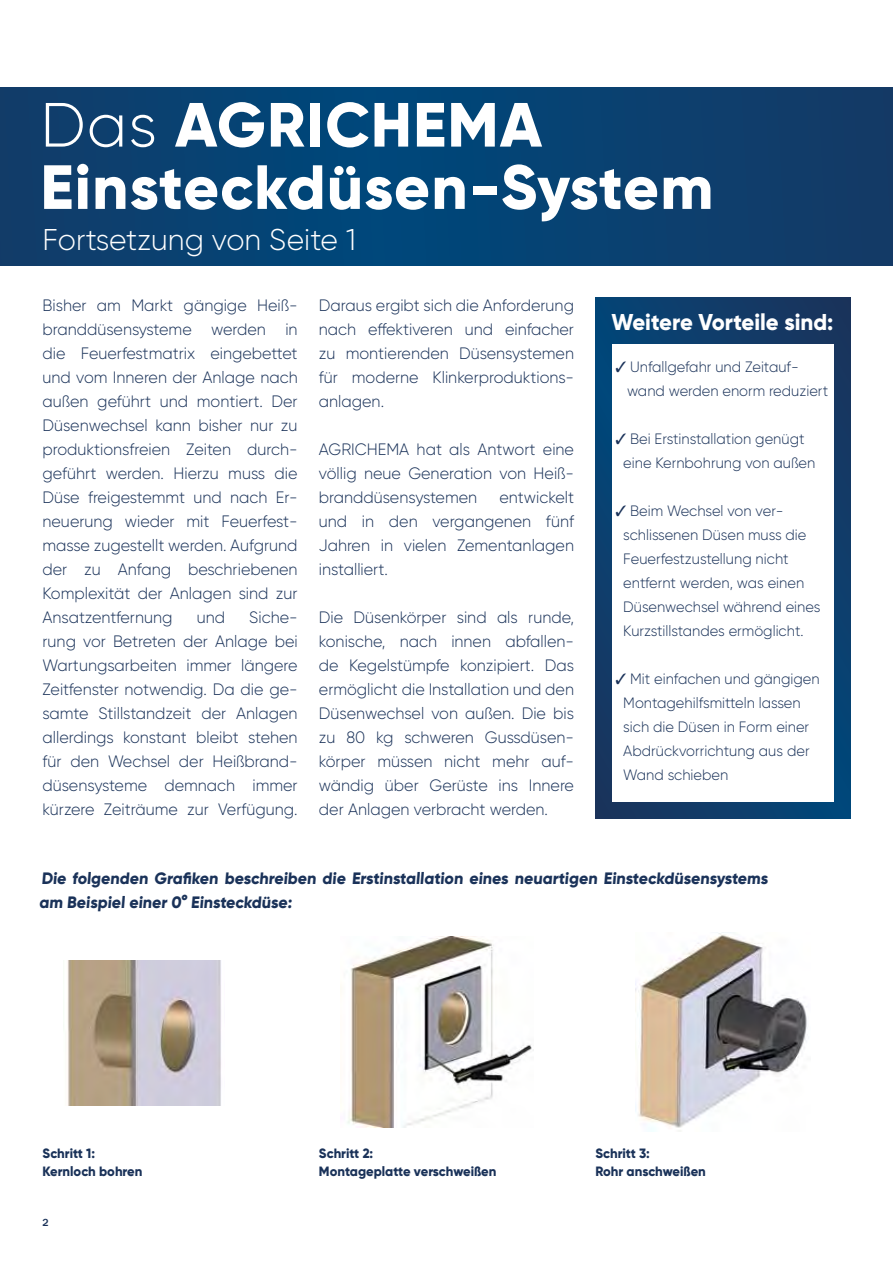
<style>
.page{position:relative;width:893px;height:1263px;background:#fff}
.page>*{position:absolute;margin:0;border:0;box-sizing:border-box;transform-origin:0 0}
.t1{font:800 62.25px/62.2px "Gilroy";letter-spacing:.015em;color:#fff}
.t2{font:300 30px "Gilroy";color:#fff}
.t3{font:800 22.95px "Gilroy";color:#fff}
.t4{font:300 16.5px/24px "Gilroy";color:#1a3259;text-align:justify}
.t5{font:800 16.5px/24px "Gilroy";color:#1a3259}
.t6{font:300 15px/24px "Gilroy";color:#1a3259}
.t7{font:800 13.5px/18px "Gilroy";color:#1a3259}
.t8{font:500 10.5px "Franklin Gothic";color:#1a3259}
.s1{font-weight:300}
</style>
<div class="page">
<div style="left:0;top:87px;width:893px;height:179px;background:#0a4170"></div>
<img style="left:340px;top:936px;width:194px;height:191px">
<img style="left:635px;top:933px;width:172px;height:198px">
<svg style="left:595px;top:298px;width:255px;height:521px;background:#13416d"></svg>
<div style="left:612px;top:344px;width:221px;height:457px;background:#fff"></div>
<img style="left:67px;top:960px;width:154px;height:145px">
<h1 class="t1" style="left:40px;top:93px;width:674px"><span class="s1">Das</span> AGRICHEMA<br>Einsteckdüsen-System</h1>
<h2 class="t2" style="left:43px;top:222px;width:315px">Fortsetzung von Seite 1</h2>
<p class="t4" style="left:43px;top:293px;width:257px">Bisher am Markt gängige Heiß&shy;branddüsensysteme werden in die Feuerfestmatrix eingebettet und vom Inneren der Anlage nach außen geführt und montiert. Der Düsenwechsel kann bisher nur zu produktionsfreien Zeiten durch&shy;geführt werden. Hierzu muss die Düse freigestemmt und nach Er&shy;neuerung wieder mit Feuerfest&shy;masse zugestellt werden. Aufgrund der zu Anfang beschriebenen Komplexität der Anlagen sind zur Ansatzentfernung</p>
<p class="t4" style="left:43px;top:605px;width:257px;text-indent:207px">Siche&shy;rung vor Betreten der Anlage bei Wartungsarbeiten immer längere Zeitfenster notwendig. Da die ge&shy;samte Stillstandzeit der Anlagen allerdings konstant bleibt stehen für den Wechsel der Heißbrand&shy;düsensysteme demnach immer kürzere Zeiträume zur Verfügung.</p>
<p class="t4" style="left:197px;top:605px;width:30px">und</p>
<p class="t4" style="left:319px;top:293px;width:257px">Daraus ergibt sich die Anforderung nach effektiveren und einfacher zu montierenden Düsensystemen für moderne Klinkerproduktions&shy;anlagen.</p>
<p class="t4" style="left:319px;top:437px;width:257px">AGRICHEMA hat als Antwort eine völlig neue Generation von Heiß&shy;branddüsensystemen</p>
<p class="t4" style="left:319px;top:485px;width:257px;text-indent:180px">entwickelt und in den vergangenen fünf Jahren in vielen Zementanlagen installiert.</p>
<p class="t4" style="left:319px;top:605px;width:257px">Die Düsenkörper sind als runde, konische, nach innen abfallen&shy;de Kegelstümpfe konzipiert. Das ermöglicht die Installation und den Düsenwechsel von außen. Die bis zu 80 kg schweren Gussdüsen&shy;körper müssen nicht mehr auf&shy;wändig über Gerüste ins Innere der Anlagen verbracht werden.</p>
<h3 class="t3" style="left:612px;top:308px;width:223px">Weitere Vorteile sind:</h3>
<p class="t6" style="left:627px;top:354px;width:203px;text-indent:-12px">✓ Unfallgefahr und Zeitauf&shy;wand werden enorm reduziert</p>
<p class="t6" style="left:623px;top:426px;width:194px;text-indent:-8px">✓ Bei Erstinstallation genügt eine Kernbohrung von außen</p>
<p class="t6" style="left:623px;top:498px;width:199px;text-indent:-8px">✓ Beim Wechsel von ver&shy;schlissenen Düsen muss die<br>Feuerfestzustellung nicht entfernt werden, was einen<br>Düsenwechsel während eines<br>Kurzstillstandes ermöglicht.</p>
<p class="t6" style="left:623px;top:666px;width:198px;text-indent:-8px">✓ Mit einfachen und gängigen<br>Montagehilfsmitteln lassen sich die Düsen in Form einer<br>Abdrückvorrichtung aus der<br>Wand schieben</p>
<p class="t5" style="left:39px;top:866px;width:732px">Die folgenden Grafiken beschreiben die Erstinstallation eines neuartigen Einsteckdüsensystems am Beispiel einer 0° Einsteckdüse:</p>
<p class="t7" style="left:43px;top:1144px;width:102px">Schritt 1:<br>Kernloch bohren</p>
<p class="t7" style="left:319px;top:1144px;width:179px">Schritt 2:<br>Montageplatte verschweißen</p>
<p class="t7" style="left:595px;top:1144px;width:112px">Schritt 3:<br>Rohr anschweißen</p>
<p class="t8" style="left:43px;top:1216px;width:8px">2</p>
</div>
